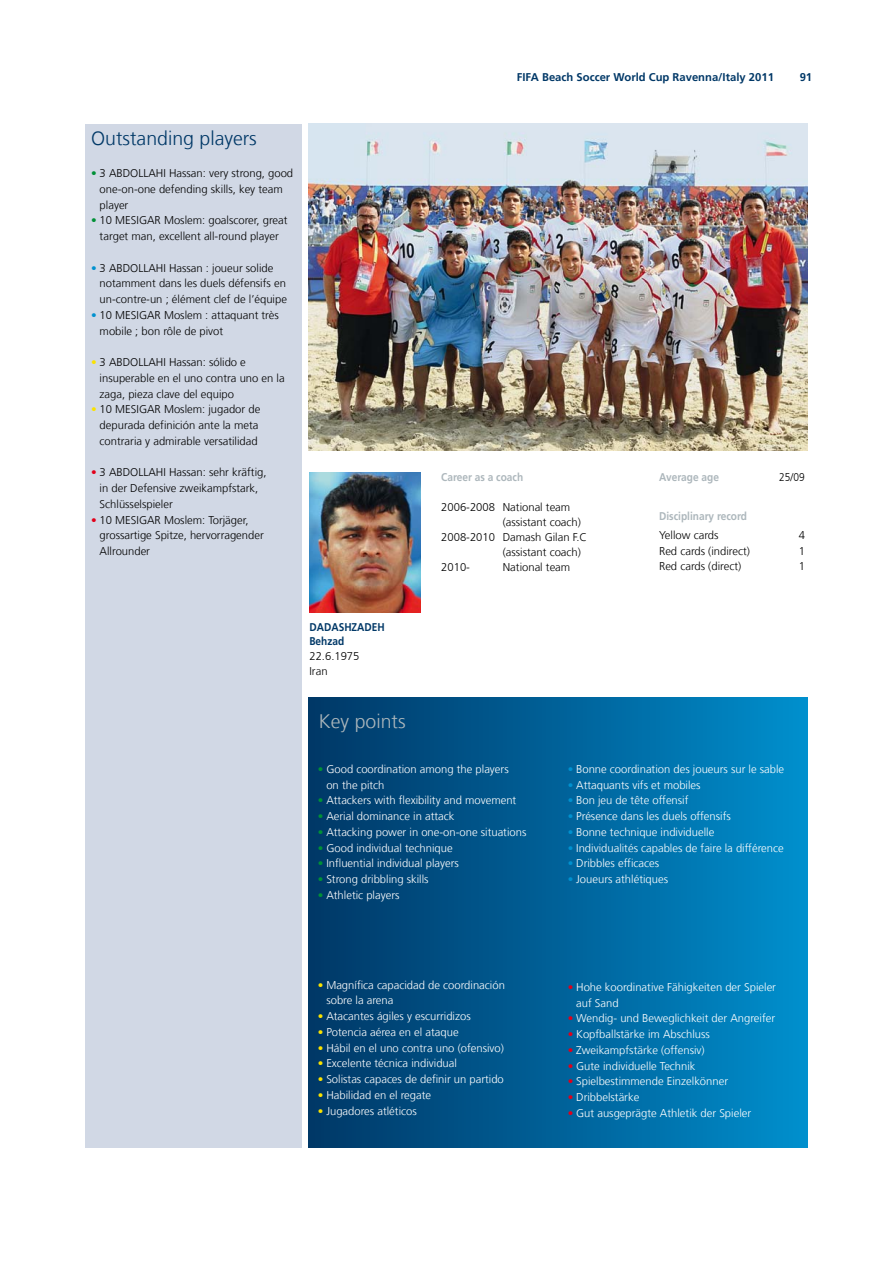
<style>
.page{position:relative;width:893px;height:1263px;background:#fff}
.page>*{position:absolute;margin:0;border:0;box-sizing:border-box;transform-origin:0 0}
.t1{font:300 19.5px "Frutiger LT Com";color:#003867}
.t2{font:300 19.5px "Frutiger LT Com";color:#adb7bc}
.t3{font:300 11.25px/15.8px "Frutiger LT Com";color:#fff}
.t4{font:300 11.25px/15.8px "Frutiger LT Com";color:#000}
.t5{font:700 11.25px "Frutiger LT Com";color:#003867}
.t6{font:700 11.25px "Frutiger LT Com";color:#adb7bc;scale:.9 1}
.t7{font:700 11.25px/13.5px "Frutiger LT Com";color:#003867;scale:.9 1}
.t8{font:300 11.25px "Frutiger LT Com";color:#000;scale:.9 1}
.s1{color:#009036}
.s2{color:#0091cf}
.s3{color:#fae200}
.s4{color:#e2001a}
</style>
<div class="page">
<img style="left:309px;top:472px;width:111px;height:141px">
<img style="left:308px;top:124px;width:500px;height:326px">
<div style="left:85px;top:124px;width:217px;height:1024px;background:#d1d8e5"></div>
<div style="left:308px;top:698px;width:500px;height:450px;background:linear-gradient(to right,#003666,#008ecc)"></div>
<h1 class="t1" style="left:91px;top:130px;width:167px">Outstanding players</h1>
<p class="t4" style="left:100px;top:166px;width:195px;text-indent:-9px"><span class="s1">•</span> 3 ABDOLLAHI Hassan: very strong, good one-on-one defending skills, key team player</p>
<p class="t4" style="left:91px;top:214px;width:198px;text-align:center"><span class="s1">•</span> 10 MESIGAR Moslem: goalscorer, great target man, excellent all-round player</p>
<p class="t4" style="left:100px;top:261px;width:189px;text-indent:-9px"><span class="s2">•</span> 3 ABDOLLAHI Hassan : joueur solide notamment dans les duels défensifs en un-contre-un ; élément clef de l’équipe</p>
<p class="t4" style="left:100px;top:308px;width:181px;text-indent:-9px"><span class="s2">•</span> 10 MESIGAR Moslem : attaquant très mobile ; bon rôle de pivot</p>
<p class="t4" style="left:100px;top:355px;width:187px;text-indent:-9px"><span class="s3">•</span> 3 ABDOLLAHI Hassan: sólido e insuperable en el uno contra uno en la zaga, pieza clave del equipo</p>
<p class="t4" style="left:91px;top:403px;width:171px;text-align:center"><span class="s3">•</span> 10 MESIGAR Moslem: jugador de depurada definición ante la meta contraria y admirable versatilidad</p>
<p class="t4" style="left:100px;top:466px;width:168px;text-indent:-9px"><span class="s4">•</span> 3 ABDOLLAHI Hassan: sehr kräftig, in der Defensive zweikampfstark,<br>Schlüsselspieler</p>
<p class="t4" style="left:100px;top:513px;width:166px;text-indent:-9px"><span class="s4">•</span> 10 MESIGAR Moslem: Torjäger, grossartige Spitze, hervorragender<br>Allrounder</p>
<p class="t5" style="left:517px;top:72px;width:259px">FIFA Beach Soccer World Cup Ravenna/Italy 2011</p>
<p class="t5" style="left:800px;top:72px;width:14px">91</p>
<p class="t6" style="left:441px;top:472px;width:93px">Career as a coach</p>
<p class="t4" style="left:441px;top:500px;width:131px">2006-2008 National team</p>
<p class="t4" style="left:503px;top:515px;width:80px">(assistant coach)</p>
<p class="t4" style="left:441px;top:530px;width:147px">2008-2010 Damash Gilan F.C</p>
<p class="t4" style="left:503px;top:545px;width:80px">(assistant coach)</p>
<p class="t4" style="left:441px;top:560px;width:30px">2010-</p>
<p class="t4" style="left:503px;top:560px;width:69px">National team</p>
<p class="t6" style="left:659px;top:472px;width:68px">Average age</p>
<p class="t8" style="left:779px;top:472px;width:30px">25/09</p>
<p class="t6" style="left:659px;top:511px;width:99px">Disciplinary record</p>
<p class="t4" style="left:659px;top:529px;width:61px">Yellow cards</p>
<p class="t4" style="left:799px;top:529px;width:8px">4</p>
<p class="t4" style="left:659px;top:544px;width:92px">Red cards (indirect)</p>
<p class="t4" style="left:799px;top:544px;width:8px">1</p>
<p class="t4" style="left:659px;top:560px;width:84px">Red cards (direct)</p>
<p class="t4" style="left:799px;top:560px;width:8px">1</p>
<p class="t7" style="left:309px;top:622px;width:85px">DADASHZADEH<br>Behzad</p>
<p class="t4" style="left:309px;top:649px;width:52px;line-height:15px">22.6.1975<br>Iran</p>
<h1 class="t2" style="left:319px;top:713px;width:88px">Key points</h1>
<p class="t3" style="left:326px;top:762px;width:184px;text-indent:-9px"><span class="s1">•</span> Good coordination among the players on the pitch</p>
<p class="t3" style="left:318px;top:794px;width:200px"><span class="s1">•</span> Attackers with flexibility and movement</p>
<p class="t3" style="left:318px;top:809px;width:138px"><span class="s1">•</span> Aerial dominance in attack</p>
<p class="t3" style="left:318px;top:825px;width:210px"><span class="s1">•</span> Attacking power in one-on-one situations</p>
<p class="t3" style="left:318px;top:841px;width:136px"><span class="s1">•</span> Good individual technique</p>
<p class="t3" style="left:318px;top:857px;width:143px"><span class="s1">•</span> Influential individual players</p>
<p class="t3" style="left:318px;top:872px;width:112px"><span class="s1">•</span> Strong dribbling skills</p>
<p class="t3" style="left:318px;top:888px;width:83px"><span class="s1">•</span> Athletic players</p>
<p class="t3" style="left:568px;top:762px;width:218px"><span class="s2">•</span> Bonne coordination des joueurs sur le sable</p>
<p class="t3" style="left:568px;top:778px;width:134px"><span class="s2">•</span> Attaquants vifs et mobiles</p>
<p class="t3" style="left:568px;top:794px;width:122px"><span class="s2">•</span> Bon jeu de tête offensif</p>
<p class="t3" style="left:568px;top:809px;width:165px"><span class="s2">•</span> Présence dans les duels offensifs</p>
<p class="t3" style="left:568px;top:825px;width:148px"><span class="s2">•</span> Bonne technique individuelle</p>
<p class="t3" style="left:568px;top:841px;width:218px"><span class="s2">•</span> Individualités capables de faire la différence</p>
<p class="t3" style="left:568px;top:857px;width:93px"><span class="s2">•</span> Dribbles efficaces</p>
<p class="t3" style="left:568px;top:872px;width:102px"><span class="s2">•</span> Joueurs athlétiques</p>
<p class="t3" style="left:326px;top:978px;width:180px;text-indent:-9px"><span class="s3">•</span> Magnífica capacidad de coordinación sobre la arena</p>
<p class="t3" style="left:318px;top:1009px;width:154px"><span class="s3">•</span> Atacantes ágiles y escurridizos</p>
<p class="t3" style="left:318px;top:1025px;width:142px"><span class="s3">•</span> Potencia aérea en el ataque</p>
<p class="t3" style="left:318px;top:1041px;width:188px"><span class="s3">•</span> Hábil en el uno contra uno (ofensivo)</p>
<p class="t3" style="left:318px;top:1057px;width:141px"><span class="s3">•</span> Excelente técnica individual</p>
<p class="t3" style="left:318px;top:1072px;width:188px"><span class="s3">•</span> Solistas capaces de definir un partido</p>
<p class="t3" style="left:318px;top:1088px;width:115px"><span class="s3">•</span> Habilidad en el regate</p>
<p class="t3" style="left:318px;top:1104px;width:100px"><span class="s3">•</span> Jugadores atléticos</p>
<p class="t3" style="left:576px;top:980px;width:201px;text-indent:-9px"><span class="s4">•</span> Hohe koordinative Fähigkeiten der Spieler auf Sand</p>
<p class="t3" style="left:568px;top:1011px;width:209px"><span class="s4">•</span> Wendig- und Beweglichkeit der Angreifer</p>
<p class="t3" style="left:568px;top:1027px;width:144px"><span class="s4">•</span> Kopfballstärke im Abschluss</p>
<p class="t3" style="left:568px;top:1043px;width:139px"><span class="s4">•</span> Zweikampfstärke (offensiv)</p>
<p class="t3" style="left:568px;top:1059px;width:129px"><span class="s4">•</span> Gute individuelle Technik</p>
<p class="t3" style="left:568px;top:1074px;width:162px"><span class="s4">•</span> Spielbestimmende Einzelkönner</p>
<p class="t3" style="left:568px;top:1090px;width:73px"><span class="s4">•</span> Dribbelstärke</p>
<p class="t3" style="left:568px;top:1106px;width:185px"><span class="s4">•</span> Gut ausgeprägte Athletik der Spieler</p>
</div>
